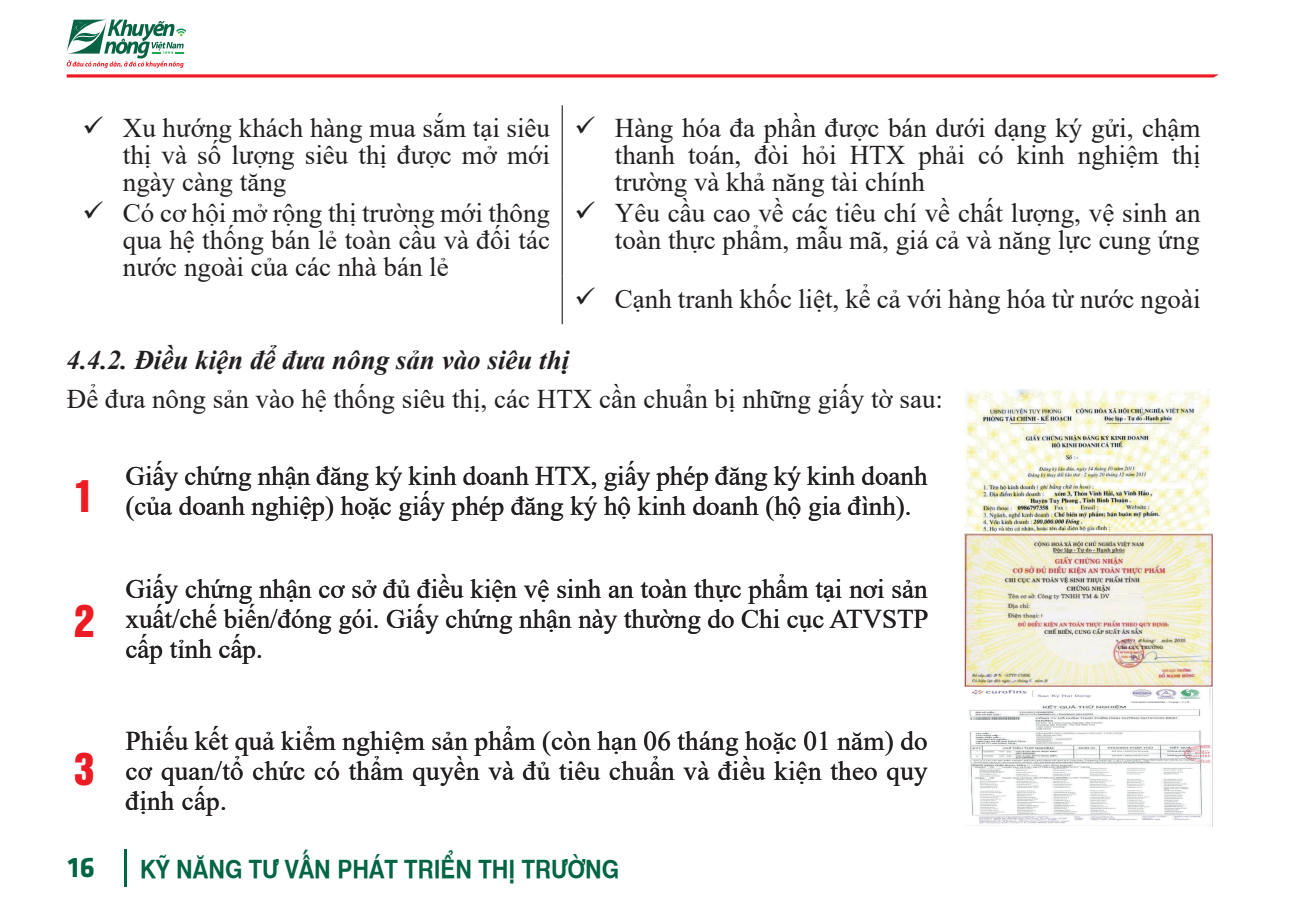
<style>
.page{position:relative;width:1295px;height:919px;background:#fff}
.page>*{position:absolute;margin:0;border:0;box-sizing:border-box;transform-origin:0 0}
.t1{font:40.5px "UTM Helvet Ins";color:#ed1c24}
.t2{font:29.25px "UTM Facebook K&T Bold";color:#006543}
.heading_1{font:27px/27px "Times New Roman";color:#231f20;text-align:justify}
.heading_1-2{font:italic 700 27px "Times New Roman";color:#231f20}
.t3{font:700 24.75px "UVN Hong Ha";color:#006543;scale:.91 1}
</style>
<div class="page">
<hr style="left:124px;top:848px;width:3px;height:38px;background:#006543">
<svg style="left:67px;top:74px;width:1152px;height:3px;background:#ef363d"></svg>
<svg style="left:67px;top:20px;width:119px;height:48px"></svg>
<hr style="left:562px;top:105px;width:1px;height:86px;background:#231f20">
<hr style="left:562px;top:191px;width:1px;height:85px;background:#231f20">
<hr style="left:562px;top:276px;width:1px;height:48px;background:#231f20">
<img style="left:964px;top:389px;width:247px;height:142px">
<img style="left:964px;top:534px;width:248px;height:152px">
<img style="left:967px;top:688px;width:245px;height:138px">
<p class="heading_1" style="left:123px;top:113px;width:429px;text-indent:-40px">✓ Xu hướng khách hàng mua sắm tại siêu thị và số lượng siêu thị được mở mới ngày càng tăng</p>
<p class="heading_1" style="left:615px;top:113px;width:587px;text-indent:-40px">✓ Hàng hóa đa phần được bán dưới dạng ký gửi, chậm thanh toán, đòi hỏi HTX phải có kinh nghiệm thị trường và khả năng tài chính</p>
<p class="heading_1" style="left:123px;top:199px;width:429px;text-indent:-40px">✓ Có cơ hội mở rộng thị trường mới thông qua hệ thống bán lẻ toàn cầu và đối tác nước ngoài của các nhà bán lẻ</p>
<p class="heading_1" style="left:574px;top:199px;width:628px;text-align:right">✓ Yêu cầu cao về các tiêu chí về chất lượng, vệ sinh an toàn thực phẩm, mẫu mã, giá cả và năng lực cung ứng</p>
<p class="heading_1" style="left:574px;top:284px;width:628px">✓ Cạnh tranh khốc liệt, kể cả với hàng hóa từ nước ngoài</p>
<p class="heading_1-2" style="left:67px;top:341px;width:504px">4.4.2. Điều kiện để đưa nông sản vào siêu thị</p>
<p class="heading_1" style="left:67px;top:384px;width:877px">Để đưa nông sản vào hệ thống siêu thị, các HTX cần chuẩn bị những giấy tờ sau:</p>
<p class="t1" style="left:74px;top:462px;width:22px">1</p>
<p class="t1" style="left:74px;top:588px;width:22px">2</p>
<p class="t1" style="left:74px;top:736px;width:22px">3</p>
<p class="heading_1" style="left:126px;top:460px;width:803px;line-height:29.7px">Giấy chứng nhận đăng ký kinh doanh HTX, giấy phép đăng ký kinh doanh (của doanh nghiệp) hoặc giấy phép đăng ký hộ kinh doanh (hộ gia đình).</p>
<p class="heading_1" style="left:126px;top:573px;width:804px;line-height:29.7px">Giấy chứng nhận cơ sở đủ điều kiện vệ sinh an toàn thực phẩm tại nơi sản xuất/chế biến/đóng gói. Giấy chứng nhận này thường do Chi cục ATVSTP cấp tỉnh cấp.</p>
<p class="heading_1" style="left:126px;top:725px;width:803px;line-height:29.7px">Phiếu kết quả kiểm nghiệm sản phẩm (còn hạn 06 tháng hoặc 01 năm) do cơ quan/tổ chức có thẩm quyền và đủ tiêu chuẩn và điều kiện theo quy định cấp.</p>
<p class="t2" style="left:68px;top:846px;width:29px">16</p>
<p class="t3" style="left:140px;top:849px;width:528px">KỸ NĂNG TƯ VẤN PHÁT TRIỂN THỊ TRƯỜNG</p>
</div>
